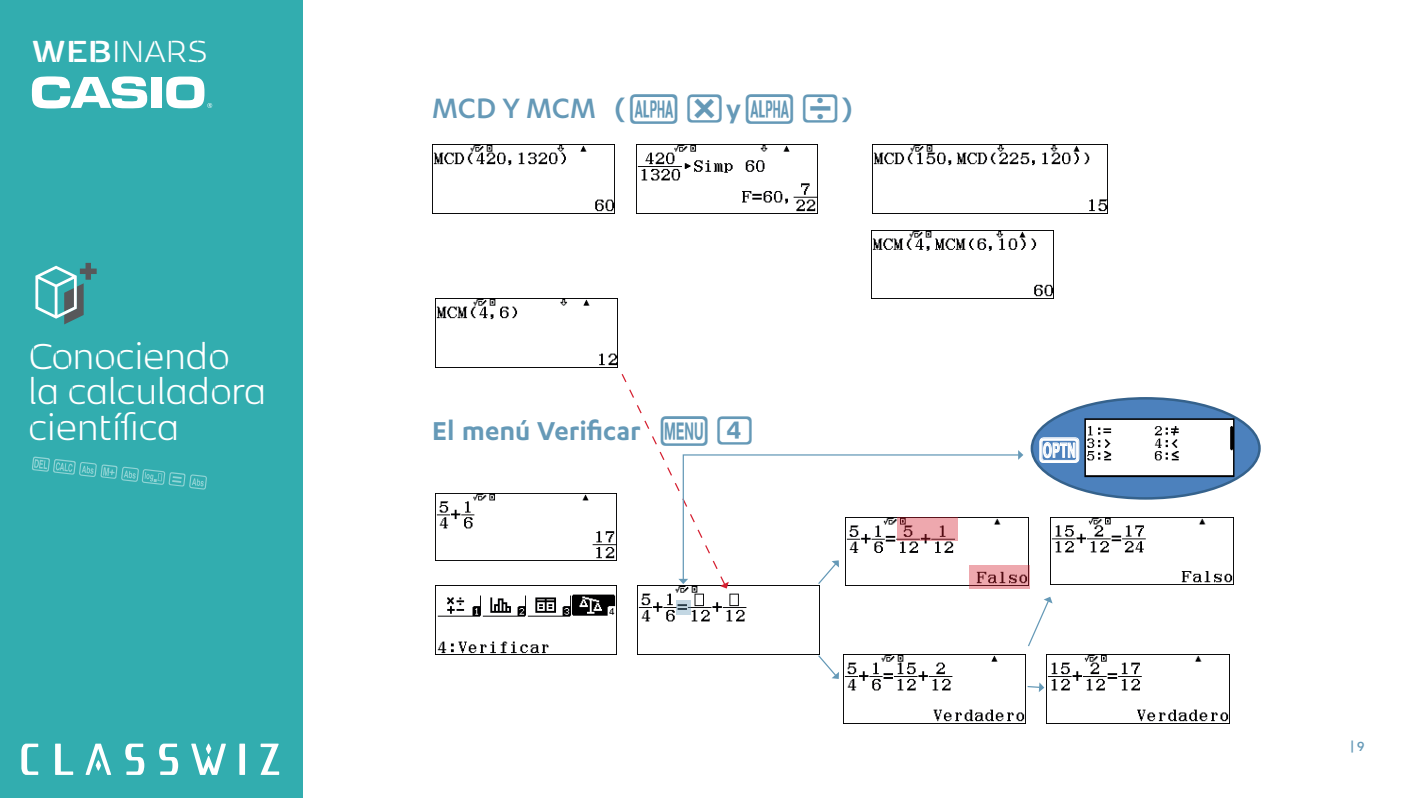
<style>
.page{position:relative;width:1418px;height:798px;background:#fff}
.page>*{position:absolute;margin:0;border:0;box-sizing:border-box;transform-origin:0 0}
.t1{font:300 42.25px/35.5px "Kobenhavn Sans Stencil";color:#fff}
.t2{font:300 35.88px "Kobenhavn Sans Stencil";color:#fff}
.t3{font:500 32.5px "Karbon";color:#6599b7}
.t4{font:600 30px "Karbon";color:#6599b7}
.t5{font:25px "CASIO Class Wiz";color:#fff}
.t6{font:500 15.38px "Karbon";color:#6599b7}
.s1{font-weight:700}
.s2{font-weight:600;font-size:30px}
.s3{font-family:"CASIO Class Wiz";font-weight:400;font-size:30px}
.s4{font-family:"CASIO Class Wiz";font-weight:400}
</style>
<div class="page">
<img style="left:435px;top:493px;width:181px;height:67px">
<img style="left:435px;top:585px;width:181px;height:69px">
<img style="left:638px;top:588px;width:109px;height:34px">
<div style="left:1031px;top:398px;width:228px;height:100px;background:#4c81bd;border-radius:50%"></div>
<img style="left:1086px;top:420px;width:146px;height:55px">
<div style="left:1084px;top:418px;width:150px;height:59px;border:1px solid #000001"></div>
<img style="left:843px;top:654px;width:182px;height:69px">
<img style="left:1050px;top:517px;width:183px;height:67px">
<img style="left:1046px;top:654px;width:183px;height:69px">
<img style="left:432px;top:145px;width:183px;height:68px">
<img style="left:636px;top:145px;width:181px;height:68px">
<img style="left:871px;top:231px;width:182px;height:67px">
<img style="left:1018px;top:145px;width:72px;height:21px">
<img style="left:872px;top:145px;width:146px;height:68px">
<img style="left:1089px;top:199px;width:18px;height:13px">
<img style="left:435px;top:299px;width:183px;height:68px">
<svg style="left:1023px;top:565px;width:6px;height:23px"></svg>
<svg style="left:676px;top:600px;width:14px;height:14px"></svg>
<svg style="left:1028px;top:596px;width:24px;height:51px"></svg>
<svg style="left:1027px;top:682px;width:17px;height:10px"></svg>
<svg style="left:816px;top:653px;width:23px;height:25px"></svg>
<svg style="left:621px;top:374px;width:402px;height:214px"></svg>
<div style="left:0;top:0;width:302px;height:797px;background:#32adaf"></div>
<svg style="left:191px;top:743px;width:35px;height:31px"></svg>
<svg style="left:86px;top:743px;width:25px;height:31px"></svg>
<svg style="left:55px;top:743px;width:18px;height:31px"></svg>
<svg style="left:21px;top:743px;width:17px;height:31px"></svg>
<svg style="left:125px;top:743px;width:19px;height:31px"></svg>
<svg style="left:159px;top:743px;width:19px;height:31px"></svg>
<div style="left:239px;top:743px;width:6px;height:31px;background:#fff"></div>
<svg style="left:260px;top:743px;width:19px;height:31px"></svg>
<div style="left:151px;top:77px;width:10px;height:31px;background:#fff"></div>
<svg style="left:32px;top:76px;width:116px;height:33px"></svg>
<svg style="left:166px;top:76px;width:46px;height:32px"></svg>
<svg style="left:35px;top:263px;width:62px;height:61px"></svg>
<svg style="left:32px;top:456px;width:175px;height:33px"></svg>
<p class="t2" style="left:32px;top:28px;width:177px"><span class="s1">WEB</span>INARS</p>
<p class="t1" style="left:28px;top:335px;width:239px">Conociendo la calculadora científica</p>
<p class="t3" style="left:432px;top:90px;width:423px">MCD Y MCM <span class="s2">(</span><span class="s3">QO</span><span class="s2">y</span><span class="s3">QP</span><span class="s2">)</span></p>
<p class="t4" style="left:432px;top:414px;width:325px">El menú Verificar <span class="s4">w4</span></p>
<p class="t5" style="left:1035px;top:432px;width:48px">T</p>
<p class="t6" style="left:1349px;top:737px;width:16px">| 9</p>
</div>
